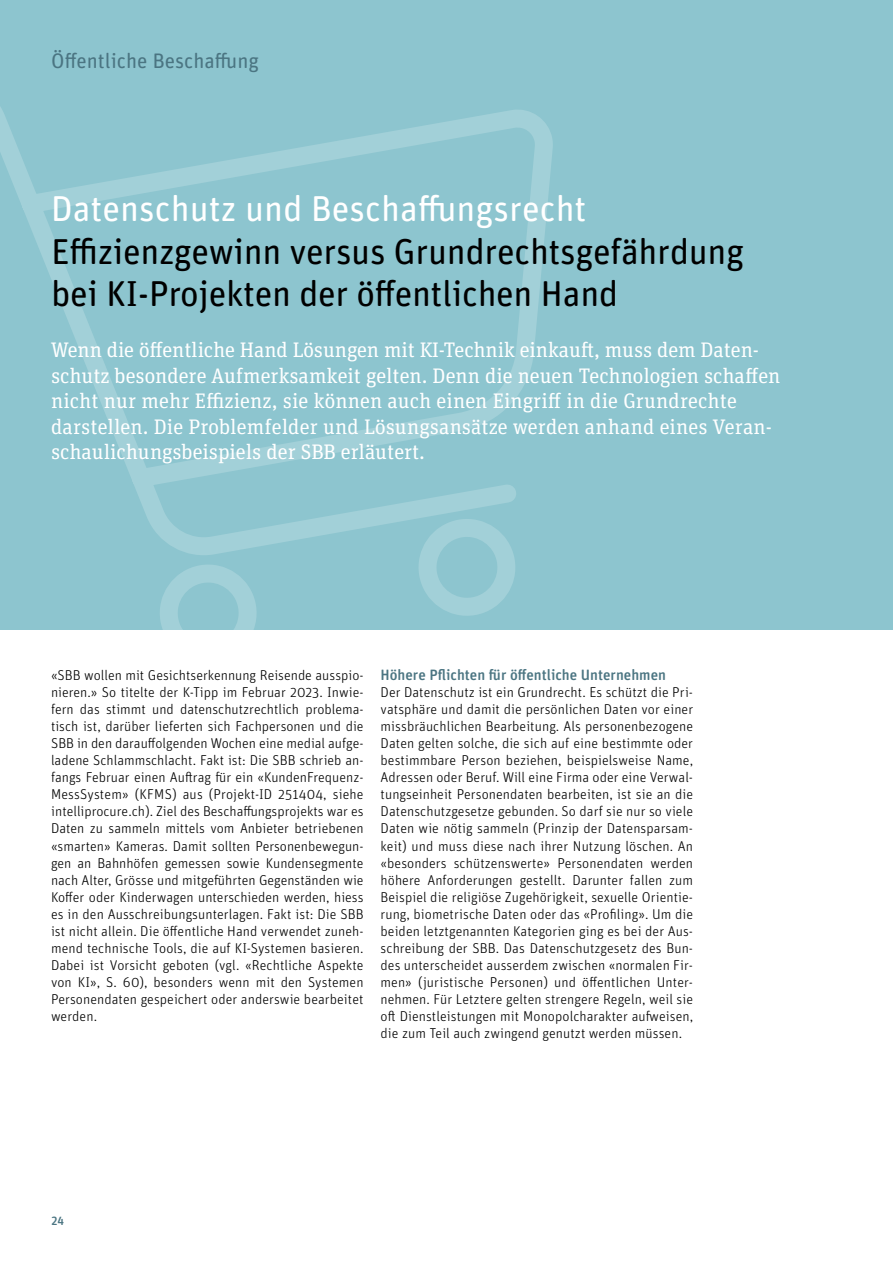
<style>
.page{position:relative;width:893px;height:1263px;background:#fff}
.page>*{position:absolute;margin:0;border:0;box-sizing:border-box;transform-origin:0 0}
.Headline_Innenseite_schwarz{font:36px "Unit Rounded Pro";letter-spacing:-.01em;color:#000}
.Headline_Innenseite_weiss{font:36px "Unit Rounded Pro";color:#fff}
.Leadtext{font:21px/25.5px "Unit Slab Pro";color:#fff}
.Spitzmarke_ej{font:21px "Unit Rounded Pro";color:#4b7582}
.Untertitel_2{font:500 15px "Unit Rounded Pro";color:#4b7582}
.Fliesstext_Blocksatz{font:300 14.25px/17px "Unit Rounded Pro";letter-spacing:.005em;color:#000;text-align:justify}
.t1{font:500 12px "Unit Rounded Pro";color:#4b7582}
</style>
<div class="page">
<div style="left:0;top:0;width:893px;height:629px;background:#8dc5cf"></div>
<svg style="left:0;top:107px;width:553px;height:522px"></svg>
<p class="Spitzmarke_ej" style="left:51px;top:46px;width:210px">Öffentliche Beschaffung</p>
<p class="Headline_Innenseite_weiss" style="left:51px;top:184px;width:537px">Datenschutz und Beschaffungsrecht</p>
<p class="Headline_Innenseite_schwarz" style="left:51px;top:226px;width:695px">Effizienzgewinn versus Grundrechtsgefährdung</p>
<p class="Headline_Innenseite_schwarz" style="left:51px;top:269px;width:569px">bei KI-Projekten der öffentlichen Hand</p>
<p class="Leadtext" style="left:51px;top:336px;width:731px">Wenn die öffentliche Hand Lösungen mit KI-Technik einkauft, muss dem Daten&shy;schutz besondere Aufmerksamkeit gelten. Denn die neuen Technologien schaffen nicht nur mehr Effizienz, sie können auch einen Eingriff in die Grundrechte darstellen. Die Problemfelder und Lösungsansätze werden anhand eines Veran&shy;schaulichungsbeispiels der SBB erläutert.</p>
<p class="Fliesstext_Blocksatz" style="left:51px;top:667px;width:314px">«SBB wollen mit Gesichtserkennung Reisende ausspio&shy;nieren.» So titelte der K-Tipp im Februar 2023. Inwie&shy;fern das stimmt und datenschutzrechtlich problema&shy;tisch ist, darüber lieferten sich Fachpersonen und die SBB in den darauffolgenden Wochen eine medial aufge&shy;ladene Schlammschlacht. Fakt ist: Die SBB schrieb an&shy;fangs Februar einen Auftrag für ein «KundenFrequenz-MessSystem» (KFMS) aus (Projekt-ID 251404, siehe intelliprocure.ch). Ziel des Beschaffungsprojekts war es Daten zu sammeln mittels vom Anbieter betriebenen «smarten» Kameras. Damit sollten Personenbewegun&shy;gen an Bahnhöfen gemessen sowie Kundensegmente nach Alter, Grösse und mitgeführten Gegenständen wie Koffer oder Kinderwagen unterschieden werden, hiess es in den Ausschreibungsunterlagen. Fakt ist: Die SBB ist nicht allein. Die öffentliche Hand verwendet zuneh&shy;mend technische Tools, die auf KI-Systemen basieren.<br>Dabei ist Vorsicht geboten (vgl. «Rechtliche Aspekte von KI», S. 60), besonders wenn mit den Systemen Personendaten gespeichert oder anderswie bearbeitet werden.</p>
<p class="Untertitel_2" style="left:381px;top:665px;width:287px">Höhere Pflichten für öffentliche Unternehmen</p>
<p class="Fliesstext_Blocksatz" style="left:381px;top:684px;width:314px">Der Datenschutz ist ein Grundrecht. Es schützt die Pri&shy;vatsphäre und damit die persönlichen Daten vor einer missbräuchlichen Bearbeitung. Als personenbezogene Daten gelten solche, die sich auf eine bestimmte oder bestimmbare Person beziehen, beispielsweise Name, Adressen oder Beruf. Will eine Firma oder eine Verwal&shy;tungseinheit Personendaten bearbeiten, ist sie an die Datenschutzgesetze gebunden. So darf sie nur so viele Daten wie nötig sammeln (Prinzip der Datensparsam&shy;keit) und muss diese nach ihrer Nutzung löschen. An «besonders schützenswerte» Personendaten werden höhere Anforderungen gestellt. Darunter fallen zum Beispiel die religiöse Zugehörigkeit, sexuelle Orientie&shy;rung, biometrische Daten oder das «Profiling». Um die beiden letztgenannten Kategorien ging es bei der Aus&shy;schreibung der SBB. Das Datenschutzgesetz des Bun&shy;des unterscheidet ausserdem zwischen «normalen Fir&shy;men» (juristische Personen) und öffentlichen Unter&shy;nehmen. Für Letztere gelten strengere Regeln, weil sie oft Dienstleistungen mit Monopolcharakter aufweisen, die zum Teil auch zwingend genutzt werden müssen.</p>
<p class="t1" style="left:51px;top:1212px;width:15px">24</p>
</div>
